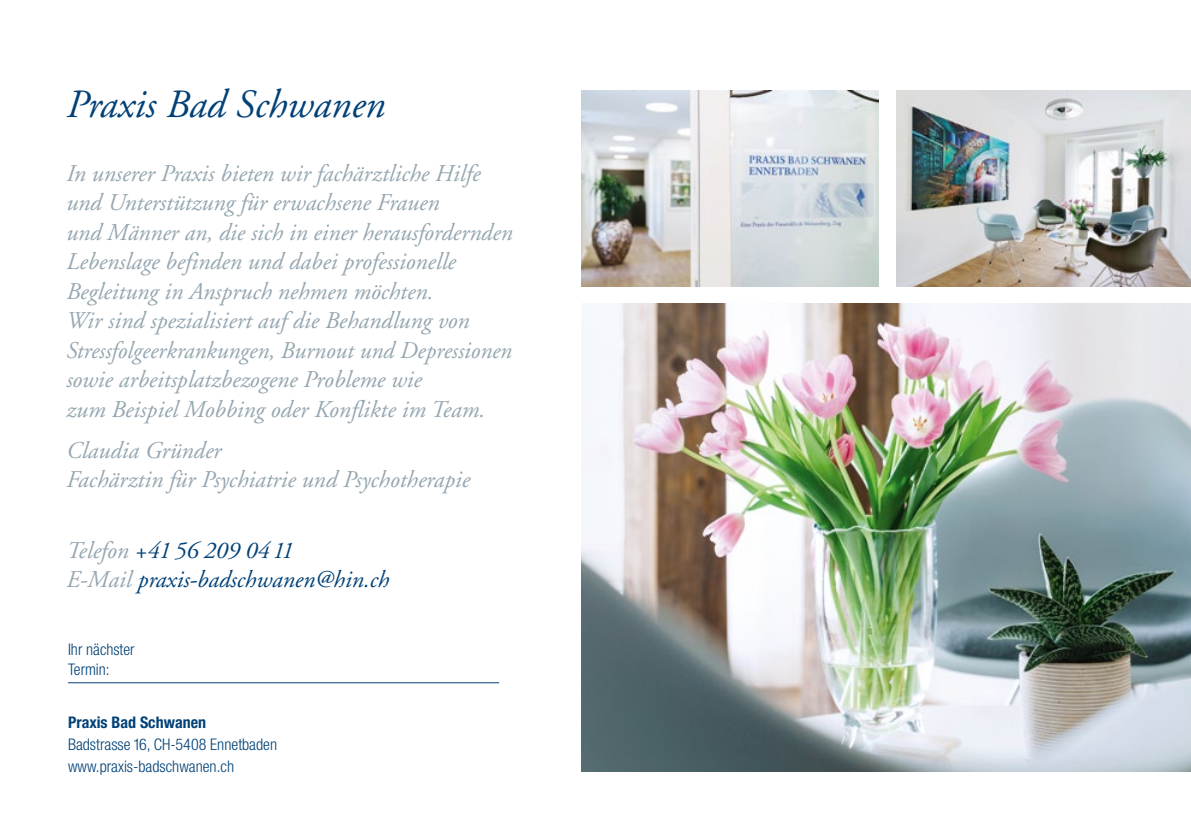
<style>
.page{position:relative;width:1191px;height:840px;background:#fff}
.page>*{position:absolute;margin:0;border:0;box-sizing:border-box;transform-origin:0 0}
.t1{font:italic 40px "Adobe Garamond";color:#004177}
.t2{font:italic 24px/29.4px "Adobe Garamond";color:#95a6b0}
.t3{font:italic 24px/29.4px "Adobe Garamond";color:#004177}
.t4{font:300 condensed 16px/22px "Helvetica Neue LT Pro";color:#004177}
.t5{font:700 condensed 16px "Helvetica Neue LT Pro";color:#004177}
.s1{color:#95a6b0}
</style>
<div class="page">
<img style="left:581px;top:91px;width:297px;height:195px">
<img style="left:896px;top:91px;width:295px;height:195px">
<img style="left:581px;top:303px;width:610px;height:468px">
<hr style="left:68px;top:682px;width:431px;height:1px;background:#004177">
<h1 class="t1" style="left:66px;top:83px;width:320px">Praxis Bad Schwanen</h1>
<p class="t2" style="left:66px;top:159px;width:448px">In unserer Praxis bieten wir fachärztliche Hilfe und Unterstützung für erwachsene Frauen<br>und Männer an, die sich in einer herausfordernden Lebenslage befinden und dabei professionelle Begleitung in Anspruch nehmen möchten.<br>Wir sind spezialisiert auf die Behandlung von Stressfolgeerkrankungen, Burnout und Depressionen sowie arbeitsplatzbezogene Probleme wie<br>zum Beispiel Mobbing oder Konflikte im Team.</p>
<p class="t2" style="left:66px;top:436px;width:405px">Claudia Gründer<br>Fachärztin für Psychiatrie und Psychotherapie</p>
<p class="t3" style="left:66px;top:536px;width:324px"><span class="s1">Telefon</span> +41 56 209 04 11<br><span class="s1">E-Mail</span> praxis-badschwanen@hin.ch</p>
<p class="t4" style="left:68px;top:639px;width:68px;line-height:20px">Ihr nächster<br>Termin:</p>
<p class="t5" style="left:68px;top:712px;width:140px">Praxis Bad Schwanen</p>
<p class="t4" style="left:68px;top:732px;width:211px">Badstrasse 16, CH-5408 Ennetbaden www.praxis-badschwanen.ch</p>
</div>
